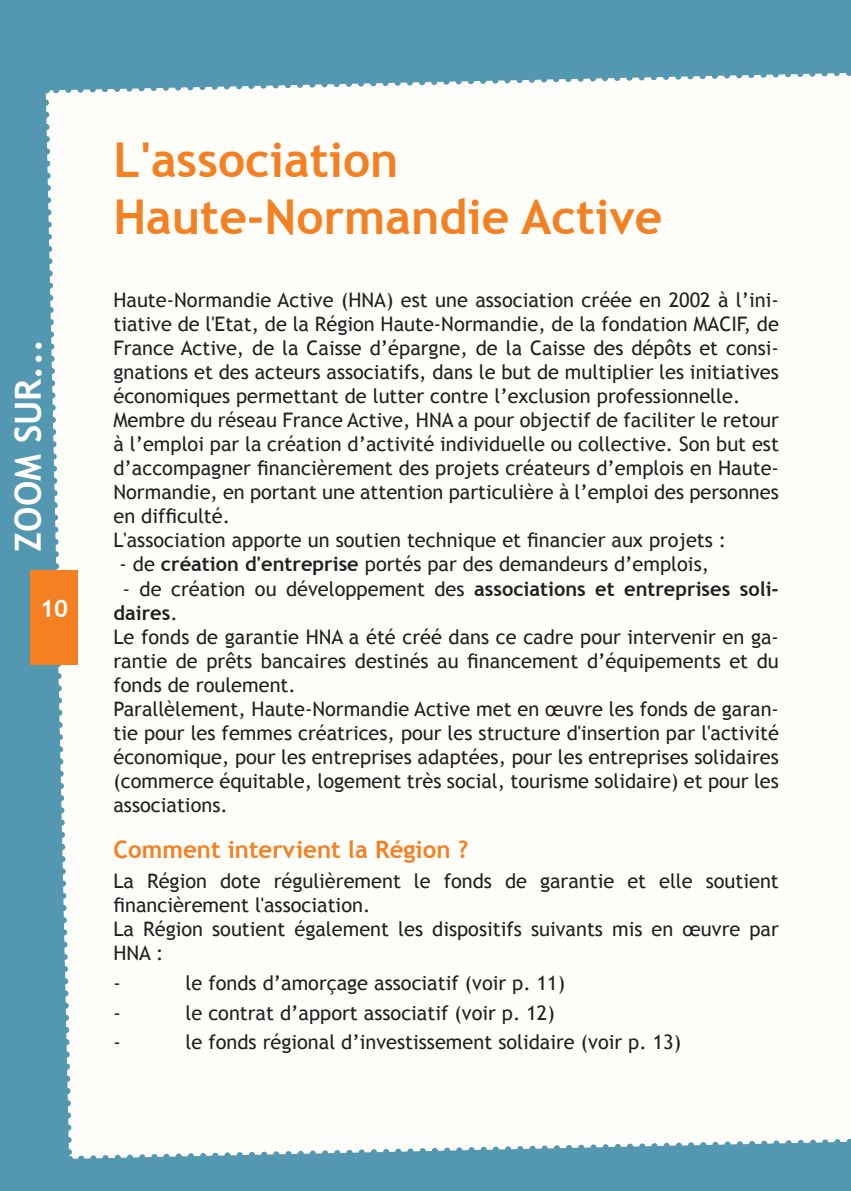
<style>
.page{position:relative;width:851px;height:1191px;background:#fff}
.page>*{position:absolute;margin:0;border:0;box-sizing:border-box;transform-origin:0 0}
.t1{font:700 48px/57.6px "Trebuchet MS";color:#f58021}
.t2{font:700 36px "Trebuchet MS";color:#fff}
.t3{font:700 24px "Trebuchet MS";color:#f58021}
.t4{font:700 24px "Trebuchet MS";color:#fff}
.t5{font:20px/24px "Trebuchet MS";color:#231f20}
.s1{font-weight:700}
</style>
<div class="page">
<div style="left:0;top:0;width:850px;height:1191px;background:#5397b1"></div>
<div style="left:40px;top:47px;width:811px;height:1117px;background:#fffefb"></div>
<div style="left:30px;top:570px;width:48px;height:94px;background:#f58021"></div>
<h2 class="t2" style="left:5px;top:552px;width:214px;rotate:-90deg">ZOOM SUR...</h2>
<p class="t4" style="left:40px;top:590px;width:30px">10</p>
<p class="t4" style="left:40px;top:593px;width:30px">10</p>
<h1 class="t1" style="left:113px;top:131px;width:550px">L'association<br>Haute-Normandie Active</h1>
<p class="t5" style="left:113px;top:288px;width:667px">Haute-Normandie Active (HNA) est une association créée en 2002 à l’ini&shy;tiative de l'Etat, de la Région Haute-Normandie, de la fondation MACIF, de France Active, de la Caisse d’épargne, de la Caisse des dépôts et consi&shy;gnations et des acteurs associatifs, dans le but de multiplier les initiatives économiques permettant de lutter contre l’exclusion professionnelle.<br>Membre du réseau France Active, HNA a pour objectif de faciliter le retour à l’emploi par la création d’activité individuelle ou collective. Son but est d’accompagner financièrement des projets créateurs d’emplois en Haute-Normandie, en portant une attention particulière à l’emploi des personnes en difficulté.<br>L'association apporte un soutien technique et financier aux projets :</p>
<p class="t5" style="left:119px;top:552px;width:591px">- de <span class="s1">création d'entreprise</span> portés par des demandeurs d’emplois,</p>
<p class="t5" style="left:113px;top:576px;width:667px;text-indent:9px">- de création ou développement des <span class="s1">associations et entreprises soli&shy;daires</span>.<br>Le fonds de garantie HNA a été créé dans ce cadre pour intervenir en ga&shy;rantie de prêts bancaires destinés au financement d’équipements et du fonds de roulement.<br>Parallèlement, Haute-Normandie Active met en œuvre les fonds de garan&shy;tie pour les femmes créatrices, pour les structure d'insertion par l'activité économique, pour les entreprises adaptées, pour les entreprises solidaires (commerce équitable, logement très social, tourisme solidaire) et pour les associations.</p>
<p class="t3" style="left:113px;top:835px;width:356px">Comment intervient la Région ?</p>
<p class="t5" style="left:113px;top:869px;width:666px">La Région dote régulièrement le fonds de garantie et elle soutient financièrement l'association.<br>La Région soutient également les dispositifs suivants mis en œuvre par HNA :</p>
<p class="t5" style="left:113px;top:971px;width:9px">-</p>
<p class="t5" style="left:185px;top:971px;width:381px">le fonds d’amorçage associatif (voir p. 11)</p>
<p class="t5" style="left:113px;top:1001px;width:9px">-</p>
<p class="t5" style="left:185px;top:1001px;width:370px">le contrat d’apport associatif (voir p. 12)</p>
<p class="t5" style="left:113px;top:1030px;width:9px">-</p>
<p class="t5" style="left:185px;top:1030px;width:497px">le fonds régional d’investissement solidaire (voir p. 13)</p>
</div>
